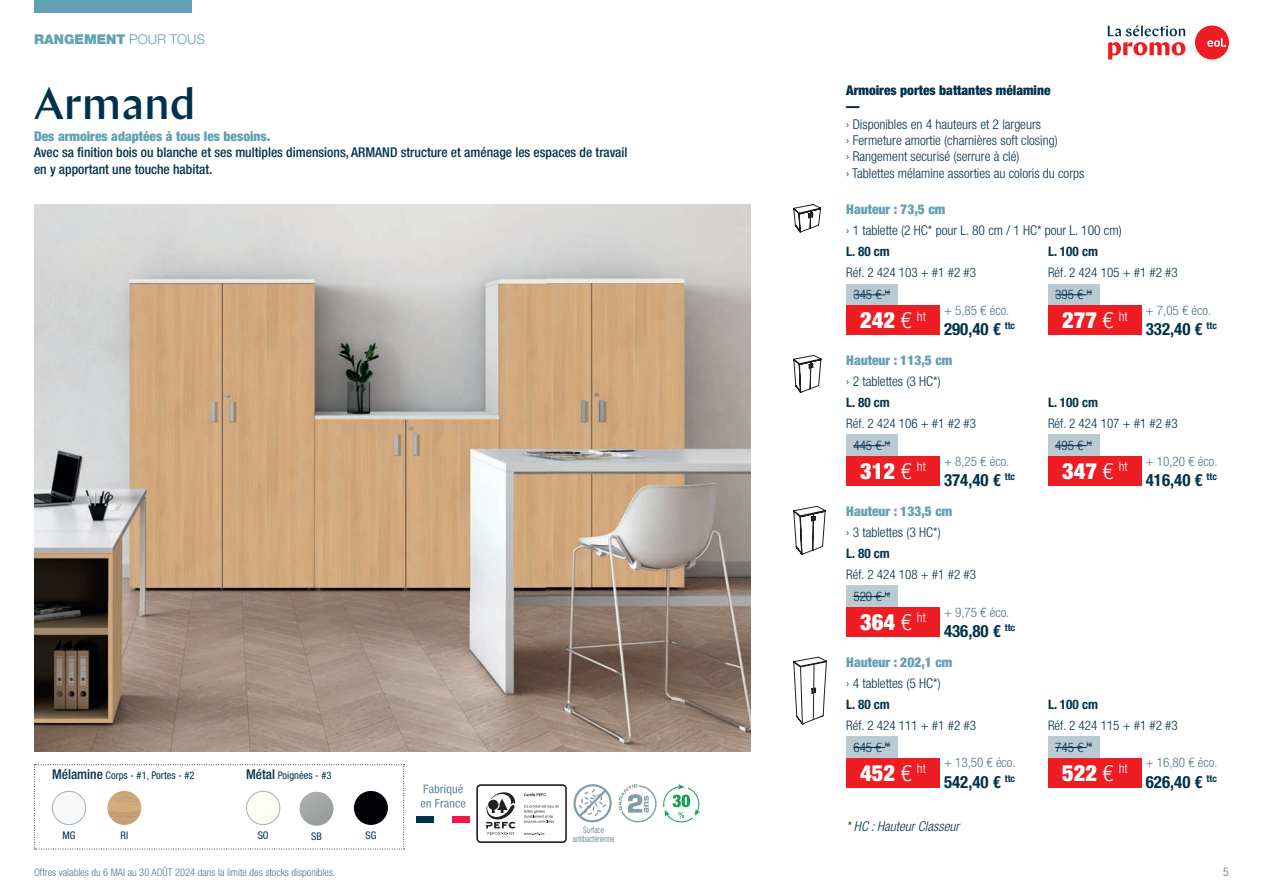
<style>
.page{position:relative;width:1263px;height:893px;background:#fff}
.page>*{position:absolute;margin:0;border:0;box-sizing:border-box;transform-origin:0 0}
.t1{font:500 45px "Chap";color:#00324c}
.t2{font:900 condensed 22.5px "Helvetica Neue LT Std";color:#fff}
.t3{font:700 condensed 16.8px "Helvetica Neue LT Std";color:#00324c}
.t4{font:300 condensed 13.5px/16.2px "Helvetica Neue LT Std";color:#00324c}
.t5{font:500 condensed 13.5px/16.2px "Helvetica Neue LT Std";color:#00324c}
.t6{font:900 condensed 13.5px "Helvetica Neue LT Std";color:#62a0b4}
.t7{font:900 condensed 13.5px/16.2px "Helvetica Neue LT Std";color:#00324c}
.t8{font:italic 300 condensed 13.5px "Helvetica Neue LT Std";color:#00324c}
.t9{font:900 13.5px "Helvetica Neue LT Std";color:#62a0b4}
.t10{font:300 condensed 13.2px/21.8px "Helvetica Neue LT Std";color:#00324c}
.t11{font:300 condensed 13.2px "Helvetica Neue LT Std";color:#557482}
.t12{font:700 condensed 13.2px "Helvetica Neue LT Std";color:#00324c}
.t13{font:300 condensed 12px "Helvetica Neue LT Std";color:#557482}
.t14{font:300 condensed 10.5px "Helvetica Neue LT Std";color:#557482}
.t15{font:condensed 10.5px "Helvetica Neue LT Std";color:#00324c}
.t16{font:300 condensed 9px/9px "Helvetica Neue LT Std";color:#557482;text-align:center;scale:.85 1}
.s1{font-weight:300}
.s2{font-weight:500;font-size:13.5px}
</style>
<div class="page">
<img style="left:34px;top:204px;width:717px;height:547px">
<svg style="left:1108px;top:26px;width:77px;height:10px"></svg>
<svg style="left:1108px;top:42px;width:77px;height:18px"></svg>
<div style="left:1195px;top:26px;width:34px;height:33px;background:#ee1d23;border-radius:50%"></div>
<svg style="left:1207px;top:38px;width:19px;height:9px"></svg>
<div style="left:34px;top:0;width:157px;height:13px;background:#62a0b4"></div>
<div style="left:846px;top:435px;width:51px;height:21px;background:#bacad2"></div>
<div style="left:846px;top:456px;width:94px;height:30px;background:#ee1d23"></div>
<hr style="left:853px;top:445px;width:32px;height:1px;background:#00324c">
<div style="left:1048px;top:435px;width:51px;height:21px;background:#bacad2"></div>
<div style="left:1048px;top:456px;width:93px;height:30px;background:#ee1d23"></div>
<hr style="left:1055px;top:445px;width:32px;height:1px;background:#00324c">
<div style="left:846px;top:586px;width:51px;height:21px;background:#bacad2"></div>
<div style="left:846px;top:607px;width:94px;height:30px;background:#ee1d23"></div>
<hr style="left:853px;top:596px;width:32px;height:1px;background:#00324c">
<div style="left:1048px;top:736px;width:51px;height:22px;background:#bacad2"></div>
<div style="left:1048px;top:758px;width:93px;height:29px;background:#ee1d23"></div>
<hr style="left:1055px;top:747px;width:32px;height:1px;background:#00324c">
<div style="left:846px;top:736px;width:51px;height:22px;background:#bacad2"></div>
<div style="left:846px;top:758px;width:94px;height:29px;background:#ee1d23"></div>
<hr style="left:853px;top:747px;width:32px;height:1px;background:#00324c">
<svg style="left:34px;top:764px;width:371px;height:86px"></svg>
<img style="left:299px;top:792px;width:34px;height:34px;border-radius:17px">
<div style="left:1048px;top:284px;width:51px;height:21px;background:#bacad2"></div>
<div style="left:1048px;top:305px;width:93px;height:30px;background:#ee1d23"></div>
<hr style="left:1055px;top:294px;width:32px;height:1px;background:#00324c">
<div style="left:846px;top:284px;width:51px;height:21px;background:#bacad2"></div>
<div style="left:846px;top:305px;width:94px;height:30px;background:#ee1d23"></div>
<hr style="left:853px;top:294px;width:32px;height:1px;background:#00324c">
<svg style="left:793px;top:204px;width:28px;height:28px"></svg>
<svg style="left:793px;top:355px;width:28px;height:38px"></svg>
<svg style="left:793px;top:506px;width:32px;height:48px"></svg>
<svg style="left:793px;top:657px;width:34px;height:67px"></svg>
<svg style="left:421px;top:784px;width:44px;height:24px"></svg>
<div style="left:416px;top:816px;width:18px;height:6px;background:#00324c"></div>
<div style="left:452px;top:816px;width:18px;height:6px;background:#ed1845"></div>
<div style="left:476px;top:784px;width:91px;height:59px;border:2px solid #231f20;border-radius:4px"></div>
<svg style="left:486px;top:792px;width:30px;height:43px"></svg>
<svg style="left:524px;top:793px;width:22px;height:3px"></svg>
<svg style="left:524px;top:805px;width:35px;height:18px"></svg>
<svg style="left:524px;top:832px;width:20px;height:3px"></svg>
<svg style="left:573px;top:784px;width:39px;height:38px"></svg>
<svg style="left:618px;top:784px;width:39px;height:38px"></svg>
<svg style="left:663px;top:784px;width:37px;height:38px"></svg>
<p class="t9" style="left:34px;top:31px;width:173px">RANGEMENT <span class="s1">POUR TOUS</span></p>
<h1 class="t1" style="left:34px;top:75px;width:163px">Armand</h1>
<p class="t6" style="left:34px;top:128px;width:238px">Des armoires adaptées à tous les besoins.</p>
<p class="t5" style="left:34px;top:144px;width:595px">Avec sa finition bois ou blanche et ses multiples dimensions, ARMAND structure et aménage les espaces de travail en y apportant une touche habitat.</p>
<p class="t15" style="left:52px;top:769px;width:144px"><span class="s2">Mélamine</span> Corps - #1, Portes - #2</p>
<p class="t15" style="left:246px;top:769px;width:87px"><span class="s2">Métal</span> Poignées - #3</p>
<p class="t15" style="left:63px;top:830px;width:15px">MG</p>
<p class="t15" style="left:121px;top:829px;width:9px">RI</p>
<p class="t15" style="left:258px;top:830px;width:13px">SO</p>
<p class="t15" style="left:311px;top:830px;width:12px">SB</p>
<p class="t15" style="left:365px;top:830px;width:12px">SG</p>
<p class="t16" style="left:573px;top:825px;width:50px">Surface antibactérienne</p>
<p class="t7" style="left:846px;top:82px;width:206px">Armoires portes battantes mélamine —</p>
<p class="t4" style="left:846px;top:116px;width:240px">› Disponibles en 4 hauteurs et 2 largeurs<br>› Fermeture amortie (charnières soft closing)<br>› Rangement securisé (serrure à clé)<br>› Tablettes mélamine assorties au coloris du corps</p>
<p class="t6" style="left:846px;top:201px;width:101px">Hauteur : 73,5 cm</p>
<p class="t4" style="left:846px;top:222px;width:277px">› 1 tablette (2 HC* pour L. 80 cm / 1 HC* pour L. 100 cm)</p>
<p class="t12" style="left:846px;top:244px;width:45px">L. 80 cm</p>
<p class="t10" style="left:853px;top:262px;width:124px;text-indent:-7px">Réf. 2 424 103 + #1 #2 #3<br>345 € <sup>ht</sup></p>
<h2 class="t2" style="left:860px;top:306px;width:67px">242 <span class="s1">€</span> <sup>ht</sup></h2>
<p class="t11" style="left:944px;top:303px;width:67px">+ 5,85 € éco.</p>
<p class="t3" style="left:944px;top:319px;width:73px">290,40 € <sup>ttc</sup></p>
<p class="t6" style="left:846px;top:352px;width:108px">Hauteur : 113,5 cm</p>
<p class="t4" style="left:846px;top:373px;width:96px">› 2 tablettes (3 HC*)</p>
<p class="t12" style="left:846px;top:394px;width:45px">L. 80 cm</p>
<p class="t10" style="left:853px;top:413px;width:124px;text-indent:-7px">Réf. 2 424 106 + #1 #2 #3<br>445 € <sup>ht</sup></p>
<h2 class="t2" style="left:860px;top:457px;width:67px">312 <span class="s1">€</span> <sup>ht</sup></h2>
<p class="t11" style="left:944px;top:453px;width:67px">+ 8,25 € éco.</p>
<p class="t3" style="left:944px;top:470px;width:73px">374,40 € <sup>ttc</sup></p>
<p class="t6" style="left:846px;top:503px;width:108px">Hauteur : 133,5 cm</p>
<p class="t4" style="left:846px;top:524px;width:96px">› 3 tablettes (3 HC*)</p>
<p class="t12" style="left:846px;top:545px;width:45px">L. 80 cm</p>
<p class="t10" style="left:853px;top:564px;width:124px;text-indent:-7px">Réf. 2 424 108 + #1 #2 #3<br>520 € <sup>ht</sup></p>
<h2 class="t2" style="left:860px;top:608px;width:67px">364 <span class="s1">€</span> <sup>ht</sup></h2>
<p class="t11" style="left:944px;top:604px;width:67px">+ 9,75 € éco.</p>
<p class="t3" style="left:944px;top:620px;width:73px">436,80 € <sup>ttc</sup></p>
<p class="t6" style="left:846px;top:653px;width:108px">Hauteur : 202,1 cm</p>
<p class="t4" style="left:846px;top:675px;width:96px">› 4 tablettes (5 HC*)</p>
<p class="t12" style="left:846px;top:696px;width:45px">L. 80 cm</p>
<p class="t10" style="left:853px;top:714px;width:124px;text-indent:-7px">Réf. 2 424 111 + #1 #2 #3<br>645 € <sup>ht</sup></p>
<h2 class="t2" style="left:860px;top:759px;width:67px">452 <span class="s1">€</span> <sup>ht</sup></h2>
<p class="t11" style="left:944px;top:755px;width:73px">+ 13,50 € éco.</p>
<p class="t3" style="left:944px;top:771px;width:73px">542,40 € <sup>ttc</sup></p>
<p class="t8" style="left:846px;top:819px;width:114px">* HC : Hauteur Classeur</p>
<p class="t12" style="left:1048px;top:244px;width:51px">L. 100 cm</p>
<p class="t10" style="left:1055px;top:262px;width:124px;text-indent:-7px">Réf. 2 424 105 + #1 #2 #3<br>395 € <sup>ht</sup></p>
<h2 class="t2" style="left:1062px;top:306px;width:67px">277 <span class="s1">€</span> <sup>ht</sup></h2>
<p class="t11" style="left:1146px;top:303px;width:67px">+ 7,05 € éco.</p>
<p class="t3" style="left:1146px;top:319px;width:73px">332,40 € <sup>ttc</sup></p>
<p class="t12" style="left:1048px;top:394px;width:51px">L. 100 cm</p>
<p class="t10" style="left:1055px;top:413px;width:124px;text-indent:-7px">Réf. 2 424 107 + #1 #2 #3<br>495 € <sup>ht</sup></p>
<h2 class="t2" style="left:1062px;top:457px;width:67px">347 <span class="s1">€</span> <sup>ht</sup></h2>
<p class="t11" style="left:1146px;top:453px;width:73px">+ 10,20 € éco.</p>
<p class="t3" style="left:1146px;top:470px;width:73px">416,40 € <sup>ttc</sup></p>
<p class="t12" style="left:1048px;top:696px;width:51px">L. 100 cm</p>
<p class="t10" style="left:1055px;top:714px;width:124px;text-indent:-7px">Réf. 2 424 115 + #1 #2 #3<br>745 € <sup>ht</sup></p>
<h2 class="t2" style="left:1062px;top:759px;width:67px">522 <span class="s1">€</span> <sup>ht</sup></h2>
<p class="t11" style="left:1146px;top:755px;width:73px">+ 16,80 € éco.</p>
<p class="t3" style="left:1146px;top:771px;width:73px">626,40 € <sup>ttc</sup></p>
<p class="t14" style="left:34px;top:866px;width:303px">Offres valables du 6 MAI au 30 AOÛT 2024 dans la limite des stocks disponibles.</p>
<p class="t13" style="left:1223px;top:865px;width:7px">5</p>
</div>
